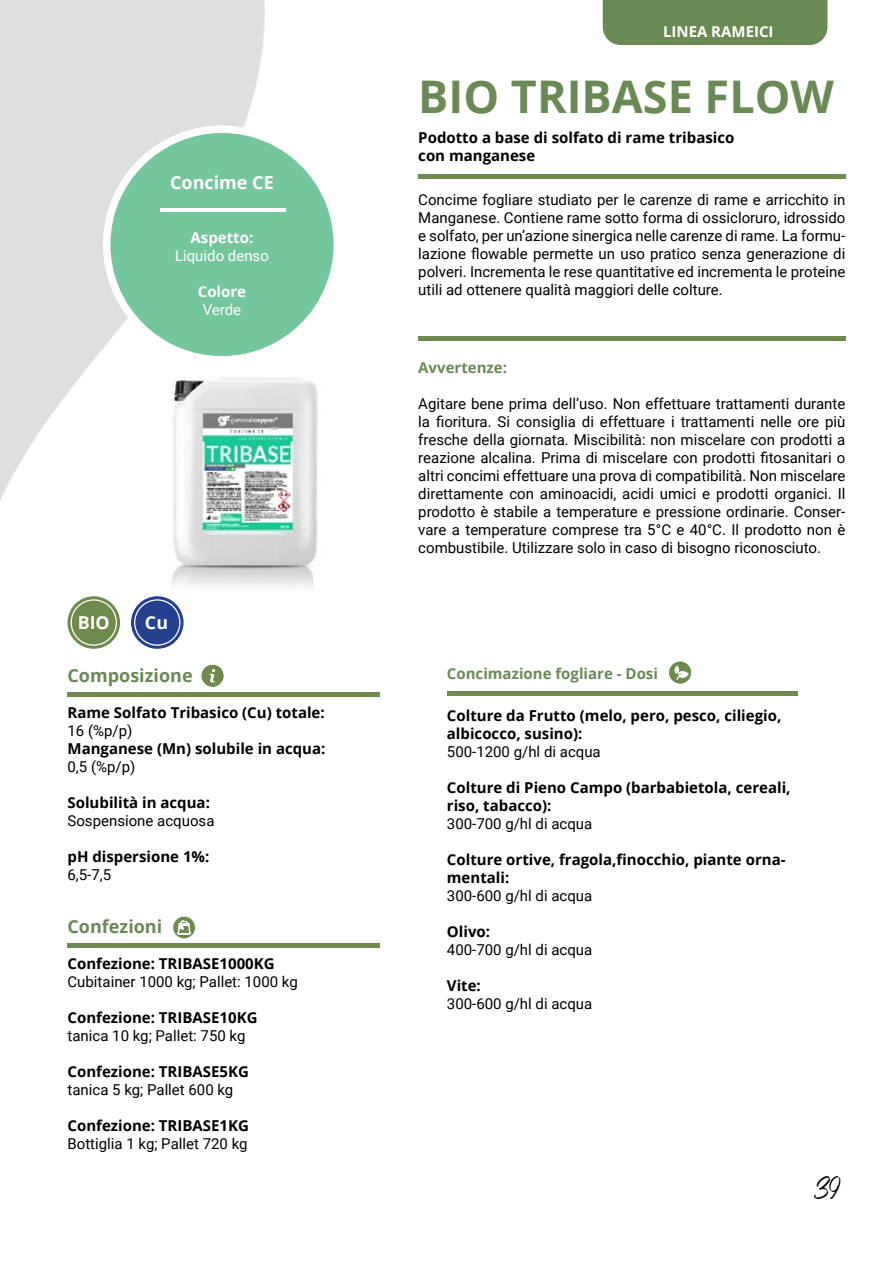
<style>
.page{position:relative;width:893px;height:1263px;background:#fff}
.page>*{position:absolute;margin:0;border:0;box-sizing:border-box;transform-origin:0 0}
.t1{font:700 45px "Open Sans";color:#6a8a55}
.t2{font:27px "Ecosmith Script";color:#000}
.t3{font:700 18px "Open Sans";color:#6a8a55}
.t4{font:700 18px "Open Sans";color:#fff}
.t5{font:700 17.85px "Open Sans";color:#fff}
.t6{font:15px/18px "Roboto";color:#000;text-align:justify}
.t7{font:700 15px/18px "Open Sans";color:#000}
.t8{font:700 15px "Open Sans";color:#6a8a55}
.t9{font:700 15px "Open Sans";color:#fff}
.t10{font:15px "Roboto";color:#fff}
</style>
<div class="page">
<div style="left:603px;top:0;width:224px;height:45px;background:#6a8a55"></div>
<div style="left:418px;top:174px;width:427px;height:5px;background:#6f8a4d"></div>
<div style="left:418px;top:336px;width:427px;height:5px;background:#6f8a4d"></div>
<svg style="left:202px;top:665px;width:21px;height:22px"></svg>
<div style="left:68px;top:692px;width:312px;height:5px;background:#6f8a4d"></div>
<div style="left:68px;top:943px;width:312px;height:5px;background:#6f8a4d"></div>
<svg style="left:173px;top:916px;width:22px;height:22px"></svg>
<svg style="left:177px;top:920px;width:14px;height:14px"></svg>
<div style="left:447px;top:691px;width:351px;height:5px;background:#6f8a4d"></div>
<svg style="left:669px;top:662px;width:22px;height:21px"></svg>
<svg style="left:68px;top:596px;width:52px;height:53px"></svg>
<svg style="left:131px;top:596px;width:53px;height:53px"></svg>
<svg style="left:70px;top:599px;width:111px;height:47px"></svg>
<img style="left:168px;top:376px;width:150px;height:211px">
<div style="left:107px;top:129px;width:230px;height:231px;background:#74c69c;border-radius:50%"></div>
<div style="left:103px;top:125px;width:238px;height:239px;border:8px solid #fff;border-radius:50%"></div>
<hr style="left:160px;top:208px;width:126px;height:4px;background:#fff">
<p class="t4" style="left:170px;top:170px;width:105px">Concime CE</p>
<p class="t9" style="left:191px;top:227px;width:64px">Aspetto:</p>
<p class="t10" style="left:175px;top:245px;width:95px">Liquido denso</p>
<p class="t9" style="left:198px;top:281px;width:50px">Colore</p>
<p class="t10" style="left:203px;top:299px;width:40px">Verde</p>
<p class="t5" style="left:78px;top:610px;width:34px">BIO</p>
<p class="t5" style="left:145px;top:610px;width:25px">Cu</p>
<p class="t3" style="left:68px;top:663px;width:127px">Composizione</p>
<p class="t7" style="left:68px;top:703px;width:259px">Rame Solfato Tribasico (Cu) totale:</p>
<p class="t6" style="left:68px;top:721px;width:66px">16 (%p/p)</p>
<p class="t7" style="left:68px;top:739px;width:259px">Manganese (Mn) solubile in acqua:</p>
<p class="t6" style="left:68px;top:757px;width:69px">0,5 (%p/p)</p>
<p class="t7" style="left:68px;top:793px;width:144px">Solubilità in acqua:</p>
<p class="t6" style="left:68px;top:811px;width:148px">Sospensione acquosa</p>
<p class="t7" style="left:68px;top:847px;width:143px">pH dispersione 1%:</p>
<p class="t6" style="left:68px;top:865px;width:45px">6,5-7,5</p>
<p class="t3" style="left:68px;top:914px;width:96px">Confezioni</p>
<p class="t7" style="left:68px;top:954px;width:209px">Confezione: TRIBASE1000KG</p>
<p class="t6" style="left:68px;top:972px;width:232px">Cubitainer 1000 kg; Pallet: 1000 kg</p>
<p class="t7" style="left:68px;top:1008px;width:192px">Confezione: TRIBASE10KG</p>
<p class="t6" style="left:68px;top:1026px;width:179px">tanica 10 kg; Pallet: 750 kg</p>
<p class="t7" style="left:68px;top:1062px;width:183px">Confezione: TRIBASE5KG</p>
<p class="t6" style="left:68px;top:1080px;width:167px">tanica 5 kg; Pallet 600 kg</p>
<p class="t7" style="left:68px;top:1116px;width:183px">Confezione: TRIBASE1KG</p>
<p class="t6" style="left:68px;top:1134px;width:182px">Bottiglia 1 kg; Pallet 720 kg</p>
<p class="t9" style="left:663px;top:21px;width:112px">LINEA RAMEICI</p>
<h1 class="t1" style="left:418px;top:65px;width:417px">BIO TRIBASE FLOW</h1>
<p class="t7" style="left:418px;top:128px;width:318px">Podotto a base di solfato di rame tribasico con manganese</p>
<p class="t6" style="left:418px;top:190px;width:429px">Concime fogliare studiato per le carenze di rame e arricchito in Manganese. Contiene rame sotto forma di ossicloruro, idrossido e solfato, per un’azione sinergica nelle carenze di rame. La formu&shy;lazione flowable permette un uso pratico senza generazione di polveri. Incrementa le rese quantitative ed incrementa le proteine utili ad ottenere qualità maggiori delle colture.</p>
<p class="t8" style="left:418px;top:357px;width:90px">Avvertenze:</p>
<p class="t6" style="left:418px;top:394px;width:429px">Agitare bene prima dell’uso. Non effettuare trattamenti durante la fioritura. Si consiglia di effettuare i trattamenti nelle ore più fresche della giornata. Miscibilità: non miscelare con prodotti a reazione alcalina. Prima di miscelare con prodotti fitosanitari o altri concimi effettuare una prova di compatibilità. Non miscelare direttamente con aminoacidi, acidi umici e prodotti organici. Il prodotto è stabile a temperature e pressione ordinarie. Conser&shy;vare a temperature comprese tra 5°C e 40°C. Il prodotto non è combustibile. Utilizzare solo in caso di bisogno riconosciuto.</p>
<p class="t8" style="left:447px;top:663px;width:213px">Concimazione fogliare - Dosi</p>
<p class="t7" style="left:447px;top:706px;width:336px">Colture da Frutto (melo, pero, pesco, ciliegio, albicocco, susino):</p>
<p class="t6" style="left:447px;top:742px;width:155px">500-1200 g/hl di acqua</p>
<p class="t7" style="left:447px;top:778px;width:345px">Colture di Pieno Campo (barbabietola, cereali, riso, tabacco):</p>
<p class="t6" style="left:447px;top:814px;width:147px">300-700 g/hl di acqua</p>
<p class="t7" style="left:447px;top:850px;width:340px">Colture ortive, fragola,finocchio, piante orna&shy;mentali:</p>
<p class="t6" style="left:447px;top:886px;width:147px">300-600 g/hl di acqua</p>
<p class="t7" style="left:447px;top:922px;width:45px">Olivo:</p>
<p class="t6" style="left:447px;top:940px;width:147px">400-700 g/hl di acqua</p>
<p class="t7" style="left:447px;top:976px;width:35px">Vite:</p>
<p class="t6" style="left:447px;top:994px;width:147px">300-600 g/hl di acqua</p>
<h2 class="t2" style="left:815px;top:1165px;width:26px">39</h2>
</div>
